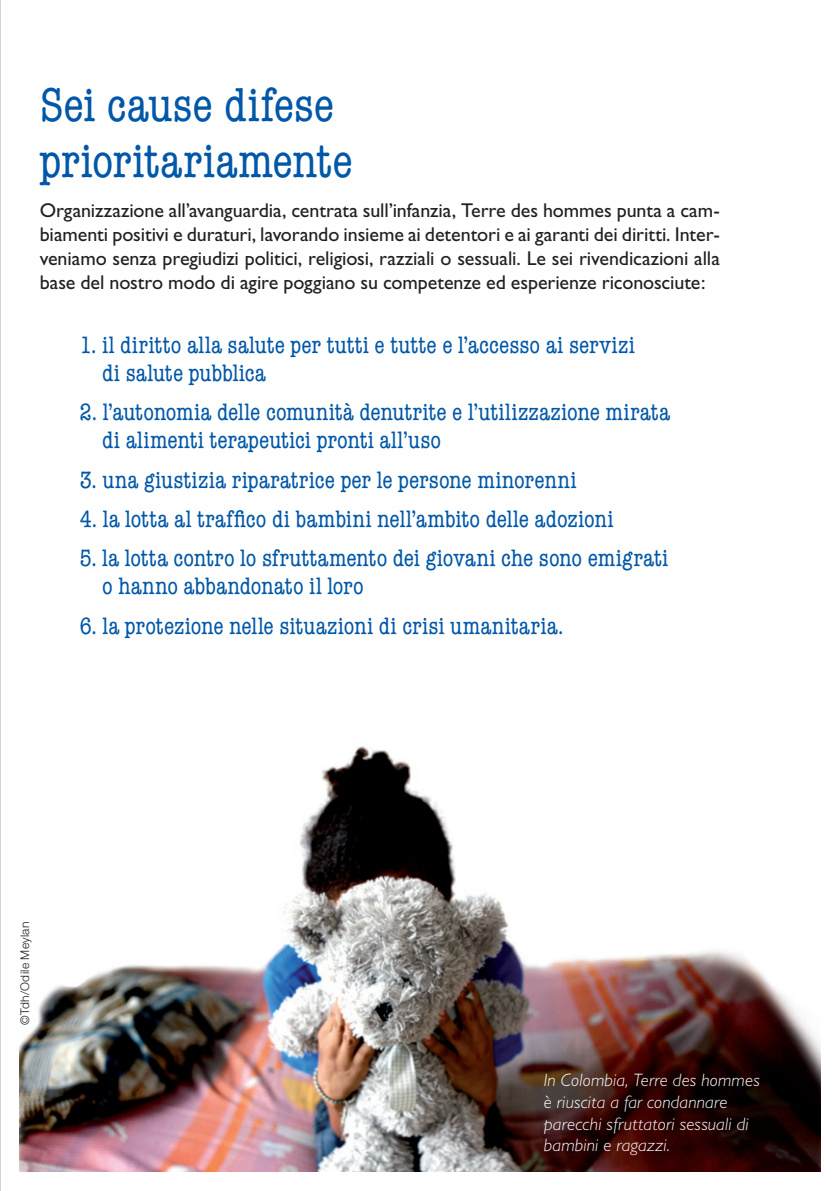
<style>
.page{position:relative;width:840px;height:1191px;background:#fff}
.page>*{position:absolute;margin:0;border:0;box-sizing:border-box;transform-origin:0 0}
.Titre_page{font:condensed 48px "American Typewriter";letter-spacing:-.005em;color:#0157a8}
.Puces{font:condensed 24px/28px "American Typewriter";color:#0157a8}
.Texte_courant{font:20px/24px "Gill Sans";letter-spacing:-.005em;color:#231f20;text-align:justify}
.Légende{font:italic 300 18px/21.6px "Gill Sans";letter-spacing:.01em;color:#fff}
.t1{font:300 12px "Helvetica Neue";letter-spacing:.025em;color:#231f20}
</style>
<div class="page">
<img style="left:20px;top:746px;width:799px;height:425px">
<hr style="left:0;top:0;width:1px;height:1191px;background:#d4d5d7">
<p class="Titre_page" style="left:40px;top:79px;width:296px">Sei cause difese</p>
<p class="Titre_page" style="left:40px;top:135px;width:315px">prioritariamente</p>
<p class="Texte_courant" style="left:40px;top:199px;width:681px">Organizzazione all’avanguardia, centrata sull’infanzia, Terre des hommes punta a cam&shy;biamenti positivi e duraturi, lavorando insieme ai detentori e ai garanti dei diritti. Inter&shy;veniamo senza pregiudizi politici, religiosi, razziali o sessuali. Le sei rivendicazioni alla base del nostro modo di agire poggiano su competenze ed esperienze riconosciute:</p>
<p class="Puces" style="left:102px;top:331px;width:534px;text-indent:-23px">1. il diritto alla salute per tutti e tutte e l’accesso ai servizi di salute pubblica</p>
<p class="Puces" style="left:102px;top:399px;width:569px;text-indent:-23px">2. l’autonomia delle comunità denutrite e l’utilizzazione mirata di alimenti terapeutici pronti all’uso</p>
<p class="Puces" style="left:79px;top:466px;width:498px">3. una giustizia riparatrice per le persone minorenni</p>
<p class="Puces" style="left:79px;top:505px;width:535px">4. la lotta al traffico di bambini nell’ambito delle adozioni</p>
<p class="Puces" style="left:102px;top:545px;width:567px;text-indent:-23px">5. la lotta contro lo sfruttamento dei giovani che sono emigrati o hanno abbandonato il loro</p>
<p class="Puces" style="left:79px;top:612px;width:485px">6. la protezione nelle situazioni di crisi umanitaria.</p>
<p class="t1" style="left:18px;top:1024px;width:105px;rotate:-90deg">©Tdh/Odile Meylan</p>
<p class="Légende" style="left:543px;top:1069px;width:217px">In Colombia, Terre des hommes è riuscita a far condannare parecchi sfruttatori sessuali di bambini e ragazzi.</p>
</div>
